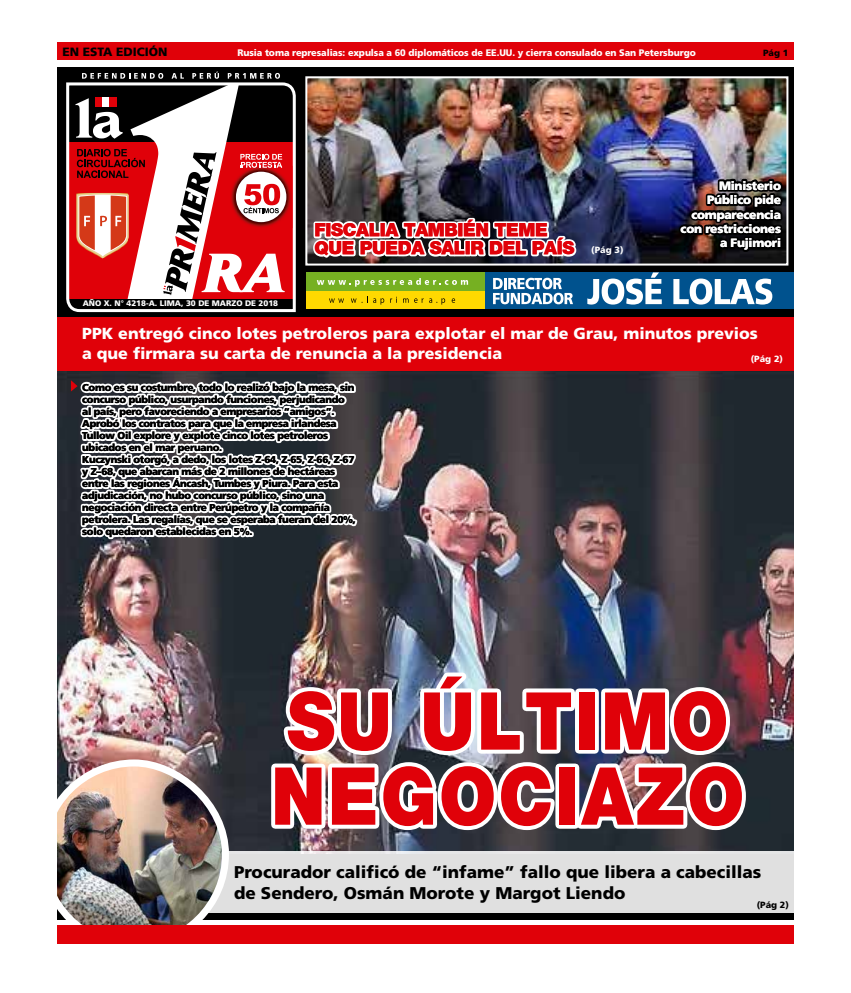
<style>
.page{position:relative;width:851px;height:993px;background:#fff}
.page>*{position:absolute;margin:0;border:0;box-sizing:border-box;transform-origin:0 0}
.t1{font:900 80px/75px "Helvetica Neue";letter-spacing:.03em;color:#e00109;scale:.9 1}
.t2{font:900 18px/18px "Helvetica Neue";letter-spacing:-.02em;color:#e00109}
.t3{font:900 17px/21px "Frutiger";color:#000}
.t4{font:900 16px/20px "Frutiger";color:#fff}
.t5{font:900 12px/14.4px "Frutiger";letter-spacing:-.02em;color:#fff;text-align:right}
.t6{font:900 12px "Frutiger";color:#000}
.t7{font:900 10px/12px "Frutiger";letter-spacing:-.03em;color:#000}
.t8{font:900 9.5px "Frutiger";letter-spacing:-.01em;color:#fff;scale:.96 1}
.t9{font:900 9px "Frutiger";color:#fff}
.t10{font:900 9px "Frutiger";color:#000}
.t11{font:900 8px "Frutiger";color:#fff}
</style>
<div class="page">
<div style="left:57px;top:67px;width:737px;height:851px;background:#000"></div>
<img style="left:57px;top:371px;width:737px;height:480px">
<img style="left:308px;top:79px;width:477px;height:183px">
<div style="left:305px;top:76px;width:483px;height:189px;border:2px solid #fff"></div>
<div style="left:57px;top:43px;width:737px;height:17px;background:#e00109"></div>
<div style="left:57px;top:317px;width:737px;height:54px;background:#e00109"></div>
<div style="left:481px;top:272px;width:313px;height:36px;background:#00528e"></div>
<svg style="left:493px;top:278px;width:80px;height:26px"></svg>
<svg style="left:587px;top:272px;width:74px;height:32px"></svg>
<svg style="left:673px;top:278px;width:99px;height:26px"></svg>
<div style="left:306px;top:290px;width:179px;height:18px;background:#ffd900"></div>
<svg style="left:329px;top:298px;width:15px;height:5px"></svg>
<svg style="left:351px;top:296px;width:33px;height:8px"></svg>
<svg style="left:390px;top:296px;width:7px;height:7px"></svg>
<svg style="left:403px;top:298px;width:5px;height:5px"></svg>
<svg style="left:414px;top:298px;width:9px;height:5px"></svg>
<svg style="left:429px;top:298px;width:16px;height:6px"></svg>
<svg style="left:451px;top:298px;width:4px;height:5px"></svg>
<div style="left:306px;top:272px;width:179px;height:18px;background:#76b022"></div>
<svg style="left:317px;top:278px;width:151px;height:8px"></svg>
<svg style="left:71px;top:371px;width:290px;height:177px;background:#a9aaac"></svg>
<div style="left:143px;top:851px;width:651px;height:61px;background:#e0e0e0"></div>
<img style="left:57px;top:765px;width:168px;height:159px">
<div style="left:40px;top:759px;width:189px;height:189px;border:7px solid #fff;border-radius:50%"></div>
<div style="left:57px;top:924px;width:737px;height:20px;background:#e00109"></div>
<svg style="left:310px;top:198px;width:269px;height:66px;background:#8a8a92"></svg>
<img style="left:677px;top:157px;width:108px;height:103px">
<svg style="left:66px;top:82px;width:230px;height:230px"></svg>
<img style="left:285px;top:166px;width:7px;height:62px">
<svg style="left:75px;top:72px;width:210px;height:234px"></svg>
<img style="left:267px;top:665px;width:483px;height:169px">
<div style="left:0;top:0;width:56px;height:992px;background:#fff"></div>
<div style="left:0;top:944px;width:850px;height:48px;background:#fff"></div>
<p class="t6" style="left:62px;top:44px;width:107px">EN ESTA EDICIÓN</p>
<p class="t8" style="left:237px;top:47px;width:479px">Rusia toma represalias: expulsa a 60 diplomáticos de EE.UU. y cierra consulado en San Petersburgo</p>
<p class="t10" style="left:763px;top:47px;width:27px">Pág 1</p>
<p class="t11" style="left:83px;top:298px;width:197px">AÑO X. N° 4218-A. LIMA, 30 DE MARZO DE 2018</p>
<h2 class="t2" style="left:314px;top:221px;width:261px">FISCALIA TAMBIÉN TEME<br>QUE PUEDA SALIR DEL PAÍS</h2>
<p class="t9" style="left:591px;top:244px;width:34px">(Pág 3)</p>
<p class="t5" style="left:680px;top:178px;width:102px">Ministerio<br>Público pide comparecencia con restricciones a Fujimori</p>
<h3 class="t4" style="left:82px;top:323px;width:677px">PPK entregó cinco lotes petroleros para explotar el mar de Grau, minutos previos a que firmara su carta de renuncia a la presidencia</h3>
<p class="t9" style="left:750px;top:353px;width:34px">(Pág 2)</p>
<p class="t7" style="left:82px;top:381px;width:275px">Como es su costumbre, todo lo realizó bajo la mesa, sin concurso público, usurpando funciones, perjudicando al país, pero favoreciendo a empresarios “amigos”.<br>Aprobó los contratos para que la empresa irlandesa Tullow Oil explore y explote cinco lotes petroleros ubicados en el mar peruano.<br>Kuczynski otorgó, a dedo, los lotes Z-64, Z-65, Z-66, Z-67 y Z–68, que abarcan más de 2 millones de hectáreas entre las regiones Áncash, Tumbes y Piura. Para esta adjudicación, no hubo concurso público, sino una negociación directa entre Perúpetro y la compañía petrolera. Las regalías, que se esperaba fueran del 20%, solo quedaron establecidas en 5%.</p>
<h1 class="t1" style="left:271px;top:683px;width:527px">SU ÚLTIMO<br>NEGOCIAZO</h1>
<h3 class="t3" style="left:234px;top:861px;width:529px">Procurador calificó de “infame” fallo que libera a cabecillas de Sendero, Osmán Morote y Margot Liendo</h3>
<p class="t10" style="left:756px;top:899px;width:34px">(Pág 2)</p>
</div>
